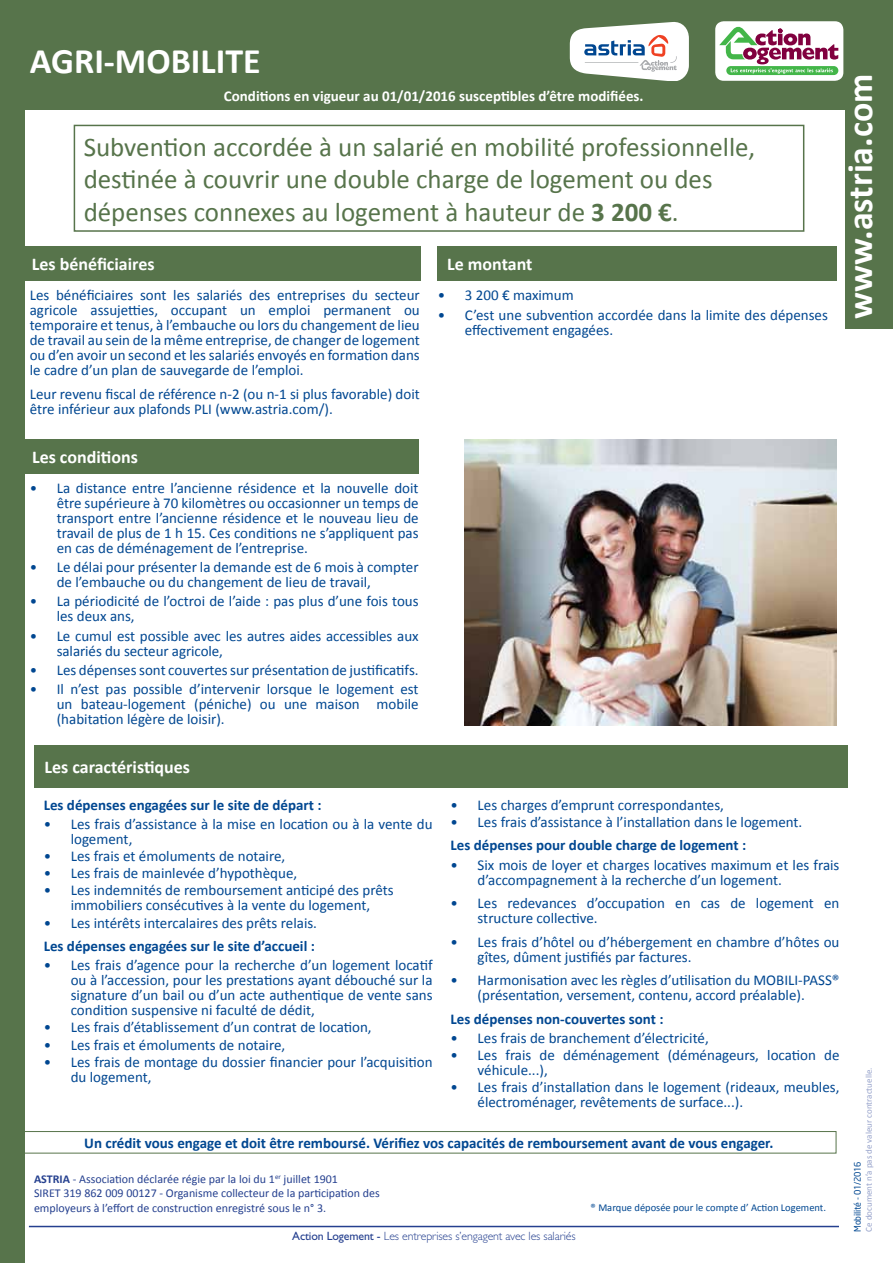
<style>
.page{position:relative;width:893px;height:1263px;background:#fff}
.page>*{position:absolute;margin:0;border:0;box-sizing:border-box;transform-origin:0 0}
.t1{font:700 36px "Calibri";color:#fff}
.t2{font:27px/32.4px "Calibri";color:#57744b}
.t3{font:700 18px "Calibri";color:#fff}
.t4{font:15px/15px "Calibri";color:#004791}
.t5{font:700 15px "Calibri";color:#004791}
.t6{font:700 15px "Calibri";color:#fff}
.t7{font:12px/14.4px "Calibri";color:#25408f}
.t8{font:300 12px "Gill Sans Std";letter-spacing:-.01em;color:#25408f}
.t9{font:10.5px "Calibri";color:#004791}
.t10{font:9px "Calibri";color:#7b8abd}
.t11{font:9px "Neo Sans";letter-spacing:-.02em;color:#004791}
.s1{font-weight:700}
.s2{font-weight:400}
</style>
<div class="page">
<div style="left:0;top:0;width:893px;height:87px;background:#57744b"></div>
<div style="left:845px;top:64px;width:48px;height:265px;background:#57744b"></div>
<div style="left:21px;top:10px;width:824px;height:99px;background:#57744b"></div>
<hr style="left:29px;top:1226px;width:810px;height:1px;background:#25408f">
<div style="left:21px;top:1131px;width:815px;height:22px;border:1px solid #57744b"></div>
<svg style="left:570px;top:22px;width:119px;height:59px;background:#d5d9d7"></svg>
<div style="left:34px;top:745px;width:813px;height:43px;background:#57744b"></div>
<div style="left:715px;top:21px;width:128px;height:60px;background:#fff;border-radius:9px"></div>
<svg style="left:719px;top:27px;width:119px;height:48px"></svg>
<div style="left:0;top:61px;width:24px;height:1202px;background:#57744b"></div>
<div style="left:74px;top:125px;width:730px;height:107px;border:2px solid #57744b"></div>
<div style="left:21px;top:247px;width:400px;height:34px;background:#57744b"></div>
<div style="left:437px;top:247px;width:399px;height:34px;background:#57744b"></div>
<img style="left:465px;top:439px;width:371px;height:286px">
<div style="left:22px;top:439px;width:397px;height:34px;background:#57744b"></div>
<h1 class="t1" style="left:30px;top:38px;width:233px">AGRI-MOBILITE</h1>
<p class="t6" style="left:224px;top:86px;width:421px">Conditions en vigueur au 01/01/2016 susceptibles d’être modifiées.</p>
<h2 class="t2" style="left:84px;top:131px;width:673px">Subvention accordée à un salarié en mobilité professionnelle, destinée à couvrir une double charge de logement ou des dépenses connexes au logement à hauteur de <span class="s1">3 200 €</span>.</h2>
<p class="t3" style="left:32px;top:253px;width:124px">Les bénéficiaires</p>
<p class="t4" style="left:30px;top:288px;width:392px;text-align:justify">Les bénéficiaires sont les salariés des entreprises du secteur agricole assujetties, occupant un emploi permanent ou temporaire et tenus, à l’embauche ou lors du changement de lieu de travail au sein de la même entreprise, de changer de logement ou d’en avoir un second et les salariés envoyés en formation dans le cadre d’un plan de sauvegarde de l’emploi.</p>
<p class="t4" style="left:30px;top:386px;width:392px">Leur revenu fiscal de référence n-2 (ou n-1 si plus favorable) doit être inférieur aux plafonds PLI (www.astria.com/).</p>
<p class="t3" style="left:447px;top:253px;width:87px">Le montant</p>
<p class="t4" style="left:438px;top:288px;width:137px">• 3 200 € maximum</p>
<p class="t4" style="left:465px;top:307px;width:365px;text-indent:-27px">• C’est une subvention accordée dans la limite des dépenses effectivement engagées.</p>
<p class="t3" style="left:32px;top:445px;width:107px">Les conditions</p>
<p class="t4" style="left:57px;top:480px;width:363px;text-align:justify;text-indent:-27px">• La distance entre l’ancienne résidence et la nouvelle doit être supérieure à 70 kilomètres ou occasionner un temps de transport entre l’ancienne résidence et le nouveau lieu de travail de plus de 1 h 15. Ces conditions ne s’appliquent pas en cas de déménagement de l’entreprise.</p>
<p class="t4" style="left:57px;top:560px;width:363px;text-indent:-27px">• Le délai pour présenter la demande est de 6 mois à compter de l’embauche ou du changement de lieu de travail,</p>
<p class="t4" style="left:57px;top:594px;width:363px;text-indent:-27px">• La périodicité de l’octroi de l’aide : pas plus d’une fois tous les deux ans,</p>
<p class="t4" style="left:57px;top:628px;width:363px;text-indent:-27px">• Le cumul est possible avec les autres aides accessibles aux salariés du secteur agricole,</p>
<p class="t4" style="left:30px;top:662px;width:390px">• Les dépenses sont couvertes sur présentation de justificatifs.</p>
<p class="t4" style="left:57px;top:682px;width:363px;text-align:justify;text-indent:-27px">• Il n’est pas possible d’intervenir lorsque le logement est un bateau-logement (péniche) ou une maison mobile (habitation légère de loisir).</p>
<h1 class="t1" style="left:837px;top:319px;width:247px;rotate:-90deg">www.astria.com</h1>
<p class="t3" style="left:45px;top:756px;width:147px">Les caractéristiques</p>
<p class="t5" style="left:44px;top:795px;width:279px">Les dépenses engagées sur le site de départ :</p>
<p class="t4" style="left:71px;top:816px;width:363px;text-indent:-27px">• Les frais d’assistance à la mise en location ou à la vente du logement,</p>
<p class="t4" style="left:44px;top:849px;width:243px">• Les frais et émoluments de notaire,</p>
<p class="t4" style="left:44px;top:866px;width:255px">• Les frais de mainlevée d’hypothèque,</p>
<p class="t4" style="left:44px;top:883px;width:351px;text-align:center">• Les indemnités de remboursement anticipé des prêts immobiliers consécutives à la vente du logement,</p>
<p class="t4" style="left:44px;top:915px;width:275px">• Les intérêts intercalaires des prêts relais.</p>
<p class="t5" style="left:44px;top:936px;width:273px">Les dépenses engagées sur le site d’accueil :</p>
<p class="t4" style="left:71px;top:958px;width:363px;text-align:justify;text-indent:-27px">• Les frais d’agence pour la recherche d’un logement locatif ou à l’accession, pour les prestations ayant débouché sur la signature d’un bail ou d’un acte authentique de vente sans condition suspensive ni faculté de dédit,</p>
<p class="t4" style="left:44px;top:1020px;width:329px">• Les frais d’établissement d’un contrat de location,</p>
<p class="t4" style="left:44px;top:1037px;width:243px">• Les frais et émoluments de notaire,</p>
<p class="t4" style="left:71px;top:1054px;width:363px;text-indent:-27px">• Les frais de montage du dossier financier pour l’acquisition du logement,</p>
<p class="t4" style="left:451px;top:797px;width:275px">• Les charges d’emprunt correspondantes,</p>
<p class="t4" style="left:451px;top:814px;width:353px">• Les frais d’assistance à l’installation dans le logement.</p>
<p class="t5" style="left:451px;top:836px;width:297px">Les dépenses pour double charge de logement :</p>
<p class="t4" style="left:478px;top:857px;width:363px;text-indent:-27px">• Six mois de loyer et charges locatives maximum et les frais d’accompagnement à la recherche d’un logement.</p>
<p class="t4" style="left:478px;top:896px;width:363px;text-indent:-27px">• Les redevances d’occupation en cas de logement en structure collective.</p>
<p class="t4" style="left:478px;top:934px;width:363px;text-indent:-27px">• Les frais d’hôtel ou d’hébergement en chambre d’hôtes ou gîtes, dûment justifiés par factures.</p>
<p class="t4" style="left:451px;top:973px;width:390px;text-align:center">• Harmonisation avec les règles d’utilisation du MOBILI-PASS® (présentation, versement, contenu, accord préalable).</p>
<p class="t5" style="left:451px;top:1009px;width:214px">Les dépenses non-couvertes sont :</p>
<p class="t4" style="left:451px;top:1030px;width:260px">• Les frais de branchement d’électricité,</p>
<p class="t4" style="left:478px;top:1047px;width:363px;text-indent:-27px">• Les frais de déménagement (déménageurs, location de véhicule...),</p>
<p class="t4" style="left:478px;top:1080px;width:363px;text-indent:-27px">• Les frais d’installation dans le logement (rideaux, meubles, électroménager, revêtements de surface...).</p>
<p class="t5" style="left:84px;top:1133px;width:690px">Un crédit vous engage et doit être remboursé. Vérifiez vos capacités de remboursement avant de vous engager.</p>
<p class="t7" style="left:34px;top:1171px;width:347px"><span class="s1">ASTRIA</span> - Association déclarée régie par la loi du 1<sup>er</sup> juillet 1901<br>SIRET 319 862 009 00127 - Organisme collecteur de la participation des employeurs à l’effort de construction enregistré sous le n° 3.</p>
<p class="t8" style="left:292px;top:1229px;width:285px"><span class="s2">Action Logement -</span> Les entreprises s’engagent avec les salariés</p>
<p class="t9" style="left:591px;top:1201px;width:237px">® Marque déposée pour le compte d’ Action Logement.</p>
<p class="t10" style="left:863px;top:1232px;width:166px;rotate:-90deg">Ce document n’a pas de valeur contractuelle.</p>
<p class="t11" style="left:852px;top:1232px;width:72px;rotate:-90deg">Mobilité - 01/2016</p>
</div>
